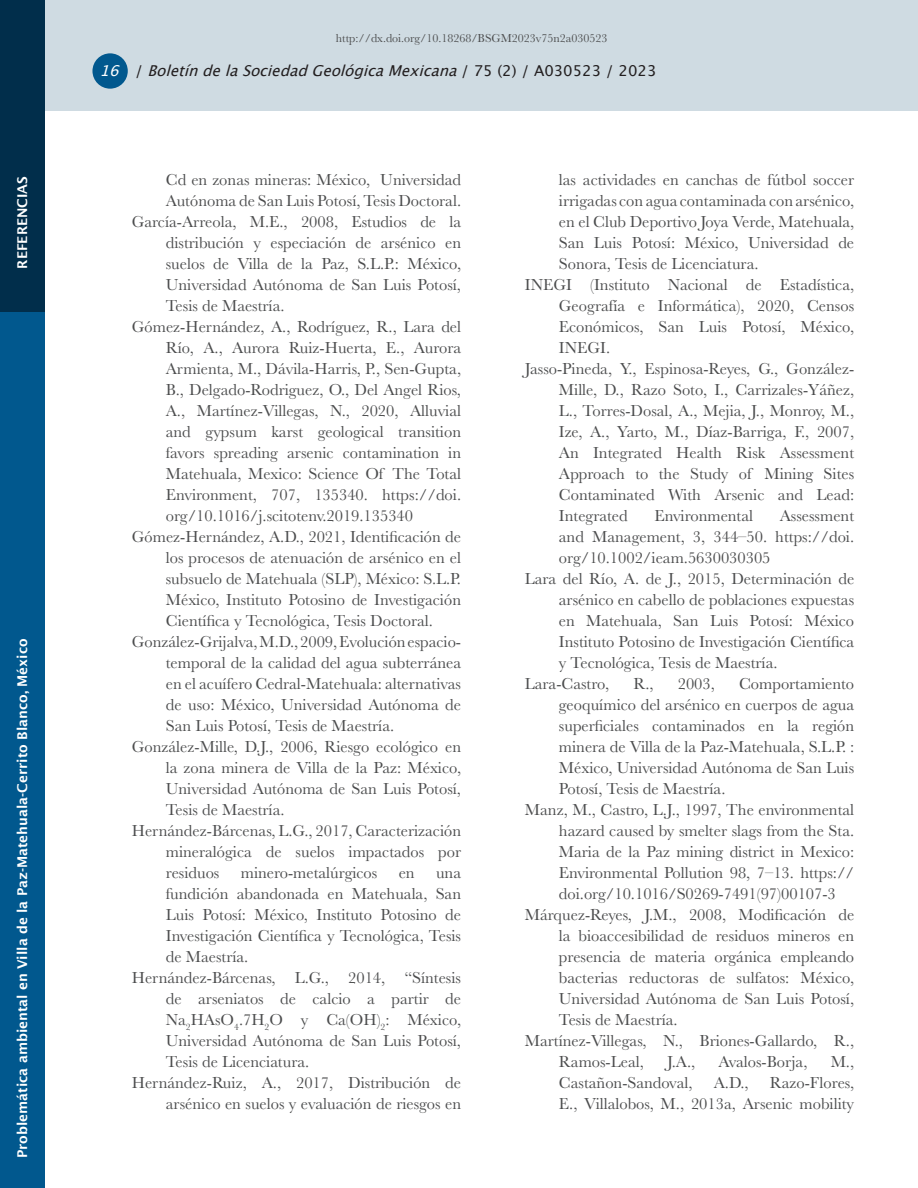
<style>
.page{position:relative;width:918px;height:1188px;background:#fff}
.page>*{position:absolute;margin:0;border:0;box-sizing:border-box;transform-origin:0 0}
.Referencias{font:16.5px/21px "Baskerville";color:#4b4c4d;text-align:justify}
.t1{font:italic 15px "Lucida Grande";color:#231f20}
.Sección{font:600 13.5px "Lucida Sans";color:#fff}
.t2{font:12px "Baskerville";color:#4b4c4d}
.s1{color:#fff}
.s2{font-style:normal}
</style>
<div class="page">
<div style="left:0;top:311px;width:44px;height:877px;background:#01588e"></div>
<div style="left:45px;top:0;width:873px;height:111px;background:#cfdbe2"></div>
<div style="left:92px;top:53px;width:36px;height:36px;background:#01588e;border-radius:50%"></div>
<div style="left:0;top:0;width:44px;height:311px;background:#012e4b"></div>
<p class="t2" style="left:336px;top:30px;width:273px">http://dx.doi.org/10.18268/BSGM2023v75n2a030523</p>
<p class="t1" style="left:100px;top:62px;width:558px"><span class="s1">16</span> <span class="s2">/</span> BoletíndelaSociedadGeológicaMexicana<span class="s2">/ 7 5 ( 2 ) / A 0 3 0 5 2 3 / 2 0 2 3</span></p>
<p class="Sección" style="left:15px;top:269px;width:94px;rotate:-90deg">REFERENCIAS</p>
<p class="Referencias" style="left:166px;top:169px;width:297px">Cd en zonas mineras: México, Universidad<br>Autónoma de San Luis Potosí, Tesis Doctoral.</p>
<p class="Referencias" style="left:166px;top:211px;width:297px;text-indent:-34px">García-Arreola, M.E., 2008, Estudios de la distribución y especiación de arsénico en suelos de Villa de la Paz, S.L.P.: México, Universidad Autónoma de San Luis Potosí, Tesis de Maestría.</p>
<p class="Referencias" style="left:166px;top:316px;width:297px;text-indent:-34px">Gómez-Hernández, A., Rodríguez, R., Lara del Río, A., Aurora Ruiz-Huerta, E., Aurora Armienta, M., Dávila-Harris, P., Sen-Gupta, B., Delgado-Rodriguez, O., Del Angel Rios, A., Martínez-Villegas, N., 2020, Alluvial and gypsum karst geological transition favors spreading arsenic contamination in Matehuala, Mexico: Science Of The Total Environment, 707, 135340. https://doi. org/10.1016/j.scitotenv.2019.135340</p>
<p class="Referencias" style="left:166px;top:526px;width:297px;text-indent:-34px">Gómez-Hernández, A.D., 2021, Identificación de los procesos de atenuación de arsénico en el subsuelo de Matehuala (SLP), México: S.L.P.<br>México, Instituto Potosino de Investigación Científica y Tecnológica, Tesis Doctoral.</p>
<p class="Referencias" style="left:166px;top:631px;width:297px;text-indent:-34px">González-Grijalva, M.D., 2009, Evolución espacio&shy;temporal de la calidad del agua subterránea en el acuífero Cedral-Matehuala: alternativas de uso: México, Universidad Autónoma de San Luis Potosí, Tesis de Maestría.</p>
<p class="Referencias" style="left:166px;top:736px;width:297px;text-indent:-34px">González-Mille, D.J., 2006, Riesgo ecológico en la zona minera de Villa de la Paz: México, Universidad Autónoma de San Luis Potosí, Tesis de Maestría.</p>
<p class="Referencias" style="left:166px;top:820px;width:297px;text-indent:-34px">Hernández-Bárcenas, L.G., 2017, Caracterización mineralógica de suelos impactados por residuos</p>
<p class="Sección" style="left:15px;top:1158px;width:521px;rotate:-90deg">Problemática ambiental en Villa de la Paz-Matehuala-Cerrito Blanco, México</p>
<p class="Referencias" style="left:241px;top:862px;width:138px">minero-metalúrgicos</p>
<p class="Referencias" style="left:399px;top:862px;width:17px">en</p>
<p class="Referencias" style="left:166px;top:862px;width:297px;text-indent:270px">una fundición abandonada en Matehuala, San Luis Potosí: México, Instituto Potosino de Investigación Científica y Tecnológica, Tesis de Maestría.</p>
<p class="Referencias" style="left:166px;top:967px;width:297px;text-indent:-34px">Hernández-Bárcenas, L.G., 2014, “Síntesis de arseniatos de calcio a partir de Na<sub>2</sub>HAsO<sub>4</sub>.7H<sub>2</sub>O y Ca(OH)<sub>2</sub>: México, Universidad Autónoma de San Luis Potosí, Tesis de Licenciatura.</p>
<p class="Referencias" style="left:132px;top:1072px;width:331px;text-align:right">Hernández-Ruiz, A., 2017, Distribución de arsénico en suelos y evaluación de riesgos en</p>
<p class="Referencias" style="left:559px;top:169px;width:297px">las actividades en canchas de fútbol soccer irrigadas con agua contaminada con arsénico, en el Club Deportivo Joya Verde, Matehuala, San Luis Potosí: México, Universidad de Sonora, Tesis de Licenciatura.</p>
<p class="Referencias" style="left:559px;top:274px;width:297px;text-indent:-34px">INEGI (Instituto Nacional de Estadística, Geografía e Informática), 2020, Censos Económicos, San Luis Potosí, México, INEGI.</p>
<p class="Referencias" style="left:559px;top:358px;width:297px;text-indent:-34px">Jasso-Pineda, Y., Espinosa-Reyes, G., González-Mille, D., Razo Soto, I., Carrizales-Yáñez, L., Torres-Dosal, A., Mejia, J., Monroy, M., Ize, A., Yarto, M., Díaz-Barriga, F., 2007, An Integrated Health Risk Assessment Approach to the Study of Mining Sites Contaminated With Arsenic and Lead:<br>Integrated</p>
<p class="Referencias" style="left:559px;top:505px;width:297px;text-indent:221px">Assessment and Management, 3, 344–50. https://doi. org/10.1002/ieam.5630030305</p>
<p class="Referencias" style="left:559px;top:568px;width:297px;text-indent:-34px">Lara del Río, A. de J., 2015, Determinación de arsénico en cabello de poblaciones expuestas en Matehuala, San Luis Potosí: México Instituto Potosino de Investigación Científica y Tecnológica, Tesis de Maestría.</p>
<p class="Referencias" style="left:525px;top:673px;width:86px">Lara-Castro,</p>
<p class="Referencias" style="left:633px;top:673px;width:22px">R.,</p>
<p class="Referencias" style="left:678px;top:673px;width:39px">2003,</p>
<p class="Referencias" style="left:654px;top:505px;width:100px">Environmental</p>
<p class="Referencias" style="left:559px;top:673px;width:297px;text-indent:180px">Comportamiento geoquímico del arsénico en cuerpos de agua superficiales contaminados en la región minera de Villa de la Paz-Matehuala, S.L.P. :<br>México, Universidad Autónoma de San Luis Potosí, Tesis de Maestría.</p>
<p class="Referencias" style="left:559px;top:799px;width:297px;text-indent:-34px">Manz, M., Castro, L.J., 1997, The environmental hazard caused by smelter slags from the Sta.<br>Maria de la Paz mining district in Mexico:<br>Environmental Pollution 98, 7–13. https:// doi.org/10.1016/S0269-7491(97)00107-3</p>
<p class="Referencias" style="left:559px;top:904px;width:297px;text-indent:-34px">Márquez-Reyes, J.M., 2008, Modificación de la bioaccesibilidad de residuos mineros en presencia de materia orgánica empleando bacterias reductoras de sulfatos: México, Universidad Autónoma de San Luis Potosí, Tesis de Maestría.</p>
<p class="Referencias" style="left:559px;top:1030px;width:297px;text-indent:-34px">Martínez-Villegas, N., Briones-Gallardo, R.,<br>Ramos-Leal,</p>
<p class="Referencias" style="left:667px;top:1051px;width:30px">J.A.,</p>
<p class="Referencias" style="left:719px;top:1051px;width:90px">Avalos-Borja,</p>
<p class="Referencias" style="left:831px;top:1051px;width:25px">M.,</p>
<p class="Referencias" style="left:559px;top:1072px;width:135px">Castañon-Sandoval,</p>
<p class="Referencias" style="left:714px;top:1072px;width:36px">A.D.,</p>
<p class="Referencias" style="left:559px;top:1072px;width:297px;text-align:right">Razo-Flores,<br>E., Villalobos, M., 2013a, Arsenic mobility</p>
</div>
